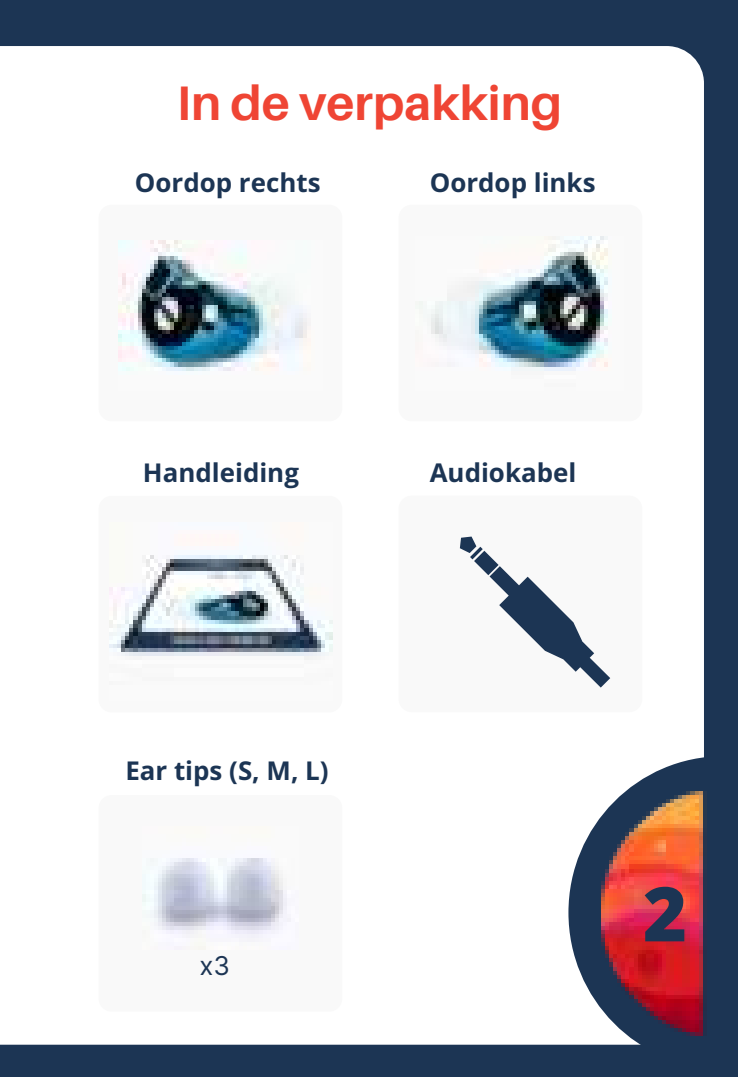
<style>
.page{position:relative;width:738px;height:1077px;background:#1c3554}
.page>*{position:absolute;margin:0;border:0;box-sizing:border-box;transform-origin:0 0}
.t1{font:800 75.6px "Open Sans";color:#1c3554}
.t2{font:700 48.4px "Aileron";color:#ef4534}
.t3{font:700 26px "Open Sans Hebrew";color:#1c3554}
.t4{font:26px "Inter";color:#1c3554}
</style>
<div class="page">
<div style="left:0;top:46px;width:704px;height:999px;background:#fff"></div>
<div style="left:99px;top:795px;width:243px;height:217px;background:#f9f9f9;border-radius:13px"></div>
<img style="left:142px;top:858px;width:145px;height:76px">
<div style="left:99px;top:205px;width:243px;height:216px;background:#f9f9f9;border-radius:13px"></div>
<div style="left:399px;top:496px;width:243px;height:216px;background:#f9f9f9;border-radius:13px"></div>
<div style="left:399px;top:205px;width:243px;height:216px;background:#f9f9f9;border-radius:13px"></div>
<img style="left:431px;top:237px;width:177px;height:134px">
<img style="left:118px;top:240px;width:189px;height:131px">
<div style="left:99px;top:496px;width:243px;height:216px;background:#f9f9f9;border-radius:13px"></div>
<img style="left:110px;top:555px;width:222px;height:101px">
<svg style="left:460px;top:537px;width:150px;height:151px"></svg>
<svg style="left:568px;top:756px;width:136px;height:289px;fill:#fff"></svg>
<img style="left:602px;top:791px;width:105px;height:244px">
<h2 class="t2" style="left:177px;top:76px;width:387px">In de verpakking</h2>
<p class="t3" style="left:135px;top:168px;width:187px">Oordop rechts</p>
<p class="t3" style="left:430px;top:168px;width:167px">Oordop links</p>
<p class="t3" style="left:143px;top:457px;width:158px">Handleiding</p>
<p class="t3" style="left:430px;top:457px;width:148px">Audiokabel</p>
<p class="t3" style="left:125px;top:756px;width:205px">Ear tips (S, M, L)</p>
<p class="t4" style="left:200px;top:947px;width:32px">x3</p>
<h1 class="t1" style="left:643px;top:856px;width:46px">2</h1>
</div>
